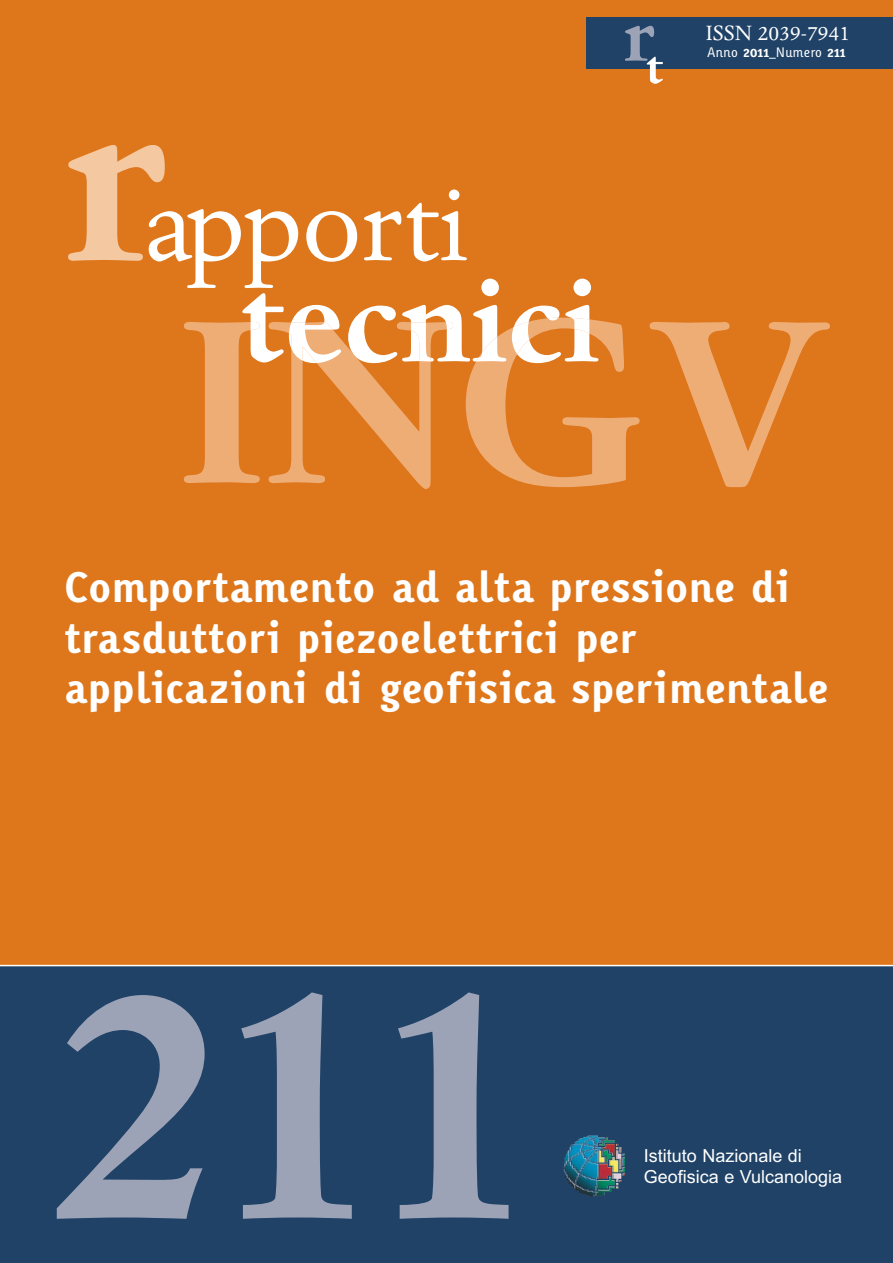
<style>
.page{position:relative;width:893px;height:1263px;background:#de761b}
.page>*{position:absolute;margin:0;border:0;box-sizing:border-box;transform-origin:0 0}
.t1{font:700 132px "Dante";color:#fff}
.t2{font:117px "Dante";color:#fff}
.t3{font:700 51.6px "Dante";color:#fff}
.t4{font:700 42px/50.4px "Karbid";color:#fff}
.t5{font:24px "Dante";color:#fff}
.t6{font:18px/21.6px "Arial";color:#fff}
.t7{font:13.5px "Karbid";color:#fff}
.s1{font-weight:700}
</style>
<div class="page">
<svg style="left:68px;top:145px;width:97px;height:116px"></svg>
<div style="left:587px;top:17px;width:306px;height:51px;background:#1f4266"></div>
<svg style="left:184px;top:320px;width:646px;height:169px"></svg>
<svg style="left:242px;top:318px;width:356px;height:45px"></svg>
<div style="left:0;top:965px;width:893px;height:298px;background:#1f4266"></div>
<hr style="left:0;top:965px;width:893px;height:1px;background:#fff">
<img style="left:573px;top:1135px;width:45px;height:21px">
<img style="left:57px;top:992px;width:452px;height:227px">
<img style="left:625px;top:26px;width:29px;height:35px">
<h2 class="t2" style="left:144px;top:182px;width:325px">apporti</h2>
<h1 class="t1" style="left:240px;top:273px;width:360px">tecnici</h1>
<p class="t3" style="left:646px;top:49px;width:19px">t</p>
<p class="t5" style="left:706px;top:24px;width:146px">ISSN 2039-7941</p>
<p class="t7" style="left:707px;top:44px;width:140px">Anno <span class="s1">2011</span>_Numero <span class="s1">211</span></p>
<p class="t4" style="left:64px;top:562px;width:767px">Comportamento ad alta pressione di trasduttori piezoelettrici per applicazioni di geofisica sperimentale</p>
<p class="t6" style="left:644px;top:1145px;width:200px">Istituto Nazionale di<br>Geofisica e Vulcanologia</p>
</div>
